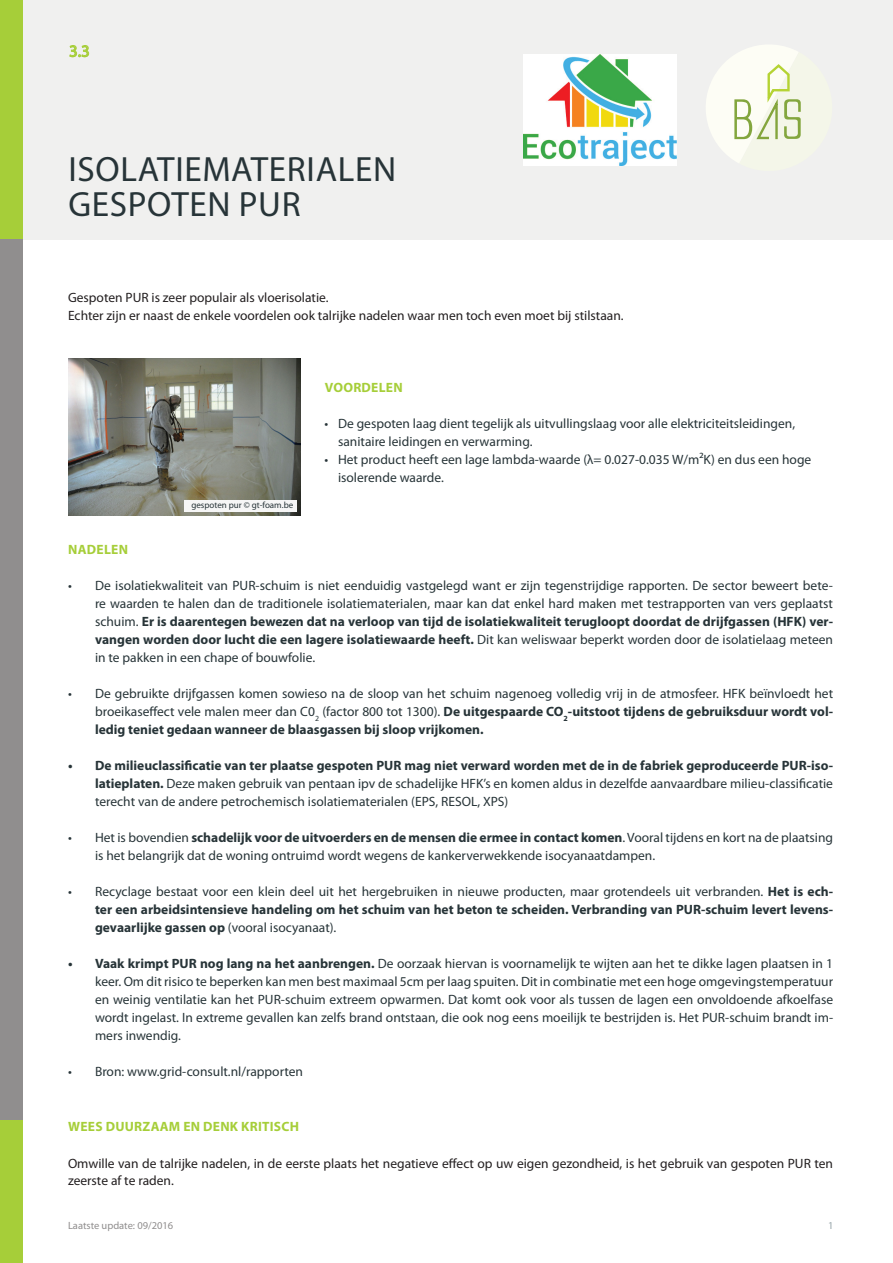
<style>
.page{position:relative;width:893px;height:1263px;background:#fff}
.page>*{position:absolute;margin:0;border:0;box-sizing:border-box;transform-origin:0 0}
.t1{font:35.25px/35.2px "Myriad Pro";letter-spacing:.02em;color:#273438}
.t2{font:16.8px "Myriad Pro";color:#a6ce39}
.t3{font:13.5px/18px "Myriad Pro";color:#273438;text-align:justify}
.t4{font:13.5px/18px "Myriad Pro";color:#231f20}
.t5{font:700 13.5px/18px "Myriad Pro";color:#273438;text-align:justify}
.t6{font:700 13.5px "Myriad Pro";letter-spacing:.02em;color:#a6ce39}
.t7{font:10.5px "Myriad Pro";color:#908e8e}
.t8{font:10.5px "Myriad Pro";color:#95a3a8}
.t9{font:9px "Myriad Pro";color:#273438}
.s1{font-weight:700}
.s2{font-weight:400}
</style>
<div class="page">
<div style="left:0;top:0;width:893px;height:239px;background:#f0f0ef"></div>
<svg style="left:706px;top:45px;width:95px;height:118px"></svg>
<div style="left:0;top:0;width:23px;height:239px;background:#a6ce39"></div>
<div style="left:0;top:239px;width:23px;height:1024px;background:#908e8e"></div>
<img style="left:524px;top:54px;width:153px;height:112px">
<img style="left:68px;top:359px;width:233px;height:157px">
<svg style="left:69px;top:45px;width:20px;height:12px"></svg>
<div style="left:0;top:1120px;width:23px;height:143px;background:#a6ce39"></div>
<div style="left:184px;top:500px;width:113px;height:12px;background:#f6f6f6"></div>
<p class="t2" style="left:69px;top:41px;width:22px">3.3</p>
<h1 class="t1" style="left:68px;top:151px;width:330px">ISOLATIEMATERIALEN gespoten</h1>
<h1 class="t1" style="left:239px;top:186px;width:60px">pur</h1>
<p class="t4" style="left:68px;top:289px;width:557px">Gespoten PUR is zeer populair als vloerisolatie.<br>Echter zijn er naast de enkele voordelen ook talrijke nadelen waar men toch even moet bij stilstaan.</p>
<p class="t9" style="left:191px;top:499px;width:103px">gespoten pur © gt-foam.be</p>
<p class="t6" style="left:325px;top:379px;width:80px">VOORDELEN</p>
<p class="t3" style="left:338px;top:415px;width:459px;text-indent:-14px">• De gespoten laag dient tegelijk als uitvullingslaag voor alle elektriciteitsleidingen, sanitaire leidingen en verwarming.</p>
<p class="t3" style="left:338px;top:451px;width:475px;text-indent:-14px">• Het product heeft een lage lambda-waarde (λ= 0.027-0.035 W/m²K) en dus een hoge isolerende waarde.</p>
<p class="t6" style="left:68px;top:541px;width:28px">Nadelen</p>
<p class="t3" style="left:95px;top:577px;width:740px;text-indent:-27px">• De isolatiekwaliteit van PUR-schuim is niet eenduidig vastgelegd want er zijn tegenstrijdige rapporten. De sector beweert bete&shy;re waarden te halen dan de traditionele isolatiematerialen, maar kan dat enkel hard maken met testrapporten van vers geplaatst schuim. <span class="s1">Er is daarentegen bewezen dat na verloop van tijd de isolatiekwaliteit terugloopt doordat de drijfgassen (HFK) ver&shy;vangen worden door lucht die een lagere isolatiewaarde heeft.</span> Dit kan weliswaar beperkt worden door de isolatielaag meteen in te pakken in een chape of bouwfolie.</p>
<p class="t3" style="left:95px;top:685px;width:740px;text-indent:-27px">• De gebruikte drijfgassen komen sowieso na de sloop van het schuim nagenoeg volledig vrij in de atmosfeer. HFK beïnvloedt het broeikaseffect vele malen meer dan C0<sub>2</sub> (factor 800 tot 1300). <span class="s1">De uitgespaarde CO</span><sub>2</sub><span class="s1">-uitstoot tijdens de gebruiksduur wordt vol&shy;ledig teniet gedaan wanneer de blaasgassen bij sloop vrijkomen.</span></p>
<p class="t3" style="left:95px;top:757px;width:740px;text-indent:-27px"><span class="s1">• De milieuclassificatie van ter plaatse gespoten PUR mag niet verward worden met de in de fabriek geproduceerde PUR-iso&shy;latieplaten.</span> Deze maken gebruik van pentaan ipv de schadelijke HFK’s en komen aldus in dezelfde aanvaardbare milieu-classificatie terecht van de andere petrochemisch isolatiematerialen (EPS, RESOL, XPS)</p>
<p class="t3" style="left:95px;top:829px;width:740px;text-indent:-27px">• Het is bovendien <span class="s1">schadelijk voor de uitvoerders en de mensen die ermee in contact komen</span>. Vooral tijdens en kort na de plaatsing is het belangrijk dat de woning ontruimd wordt wegens de kankerverwekkende isocyanaatdampen.</p>
<p class="t5" style="left:95px;top:882px;width:739px;text-indent:-27px"><span class="s2">• Recyclage bestaat voor een klein deel uit het hergebruiken in nieuwe producten, maar grotendeels uit verbranden.</span> Het is ech&shy;ter een arbeidsintensieve handeling om het schuim van het beton te scheiden. Verbranding van PUR-schuim levert levens&shy;gevaarlijke gassen op <span class="s2">(vooral isocyanaat).</span></p>
<p class="t3" style="left:95px;top:955px;width:740px;text-indent:-27px"><span class="s1">• Vaak krimpt PUR nog lang na het aanbrengen.</span> De oorzaak hiervan is voornamelijk te wijten aan het te dikke lagen plaatsen in 1 keer. Om dit risico te beperken kan men best maximaal 5cm per laag spuiten. Dit in combinatie met een hoge omgevingstemperatuur en weinig ventilatie kan het PUR-schuim extreem opwarmen. Dat komt ook voor als tussen de lagen een onvoldoende afkoelfase wordt ingelast. In extreme gevallen kan zelfs brand ontstaan, die ook nog eens moeilijk te bestrijden is. Het PUR-schuim brandt im&shy;mers inwendig.</p>
<p class="t3" style="left:68px;top:1063px;width:237px">• Bron: www.grid-consult.nl/rapporten</p>
<p class="t6" style="left:68px;top:1117px;width:232px">WEES DUURZAAM EN DENK KRITISCH</p>
<p class="t4" style="left:68px;top:1155px;width:766px;line-height:16.2px">Omwille van de talrijke nadelen, in de eerste plaats het negatieve effect op uw eigen gezondheid, is het gebruik van gespoten PUR ten zeerste af te raden.</p>
<p class="t7" style="left:68px;top:1219px;width:107px">Laatste update: 09/2016</p>
<p class="t8" style="left:828px;top:1219px;width:7px">1</p>
</div>
